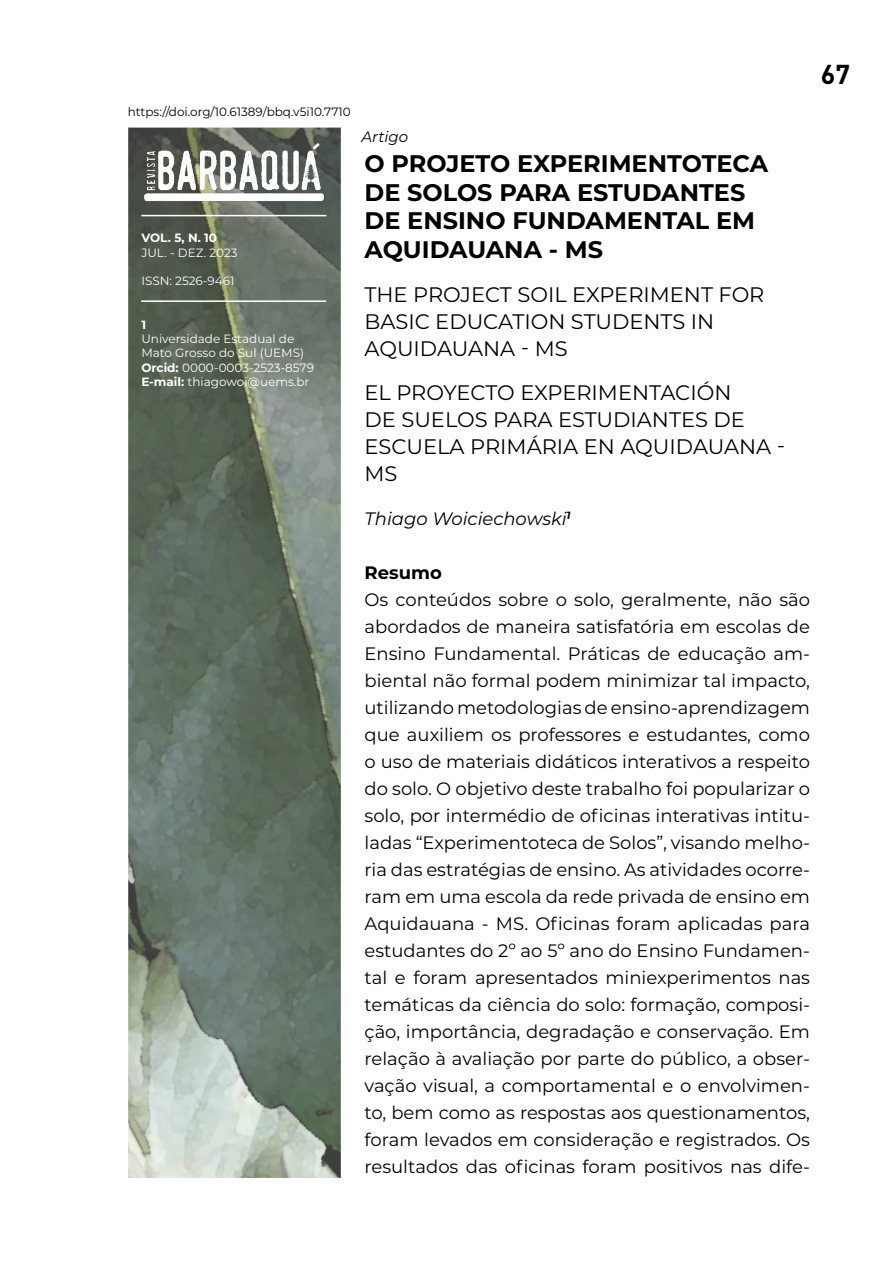
<style>
.page{position:relative;width:893px;height:1263px;background:#fff}
.page>*{position:absolute;margin:0;border:0;box-sizing:border-box;transform-origin:0 0}
.t1{font:700 27px "DIN";color:#000}
.t2{font:700 24px/28.8px "Montserrat";color:#000}
.t3{font:21px/27px "Montserrat";color:#000}
.t4{font:18px/27px "Montserrat";color:#000;text-align:justify}
.t5{font:italic 18px "Montserrat";color:#000}
.t6{font:700 18px "Montserrat";color:#000}
.t7{font:italic 15px "Montserrat";color:#000}
.t8{font:12px/14.4px "Montserrat";color:#fff}
.t9{font:12px "Montserrat";color:#000}
.t10{font:700 12px "Montserrat";color:#fff}
.s1{font-weight:700}
</style>
<div class="page">
<img style="left:128px;top:128px;width:213px;height:1050px">
<img style="left:141px;top:142px;width:185px;height:60px">
<hr style="left:141px;top:215px;width:185px;height:1px;background:#fff">
<hr style="left:141px;top:300px;width:185px;height:2px;background:#fff">
<p class="t9" style="left:128px;top:103px;width:225px">https://doi.org/10.61389/bbq.v5i10.7710</p>
<p class="t10" style="left:141px;top:229px;width:77px">VOL. 5, N. 10</p>
<p class="t8" style="left:141px;top:245px;width:98px">JUL. - DEZ. 2023</p>
<p class="t8" style="left:141px;top:273px;width:94px">ISSN: 2526-9461</p>
<p class="t10" style="left:141px;top:316px;width:6px">1</p>
<p class="t8" style="left:141px;top:331px;width:174px">Universidade Estadual de<br>Mato Grosso do Sul (UEMS)<br><span class="s1">Orcid:</span> 0000-0003-2523-8579<br><span class="s1">E-mail:</span> thiagowoi@uems.br</p>
<p class="t7" style="left:361px;top:127px;width:48px">Artigo</p>
<h2 class="t2" style="left:364px;top:148px;width:405px">O PROJETO EXPERIMENTOTECA<br>DE SOLOS PARA ESTUDANTES<br>DE ENSINO FUNDAMENTAL EM<br>AQUIDAUANA - MS</h2>
<p class="t3" style="left:364px;top:280px;width:401px">THE PROJECT SOIL EXPERIMENT FOR<br>BASIC EDUCATION STUDENTS IN<br>AQUIDAUANA - MS</p>
<p class="t3" style="left:364px;top:378px;width:422px">EL PROYECTO EXPERIMENTACIÓN<br>DE SUELOS PARA ESTUDIANTES DE<br>ESCUELA PRIMÁRIA EN AQUIDAUANA -<br>MS</p>
<p class="t5" style="left:364px;top:506px;width:208px">Thiago Woiciechowski<sup>1</sup></p>
<p class="t6" style="left:364px;top:560px;width:79px">Resumo</p>
<p class="t4" style="left:364px;top:586px;width:447px">Os conteúdos sobre o solo, geralmente, não são abordados de maneira satisfatória em escolas de Ensino Fundamental. Práticas de educação am&shy;biental não formal podem minimizar tal impacto, utilizando metodologias de ensino-aprendizagem que auxiliem os professores e estudantes, como o uso de materiais didáticos interativos a respeito do solo. O objetivo deste trabalho foi popularizar o solo, por intermédio de oficinas interativas intitu&shy;ladas “Experimentoteca de Solos”, visando melho&shy;ria das estratégias de ensino. As atividades ocorre&shy;ram em uma escola da rede privada de ensino em Aquidauana - MS. Oficinas foram aplicadas para estudantes do 2º ao 5º ano do Ensino Fundamen&shy;tal e foram apresentados miniexperimentos nas temáticas da ciência do solo: formação, composi&shy;ção, importância, degradação e conservação. Em relação à avaliação por parte do público, a obser&shy;vação visual, a comportamental e o envolvimen&shy;to, bem como as respostas aos questionamentos, foram levados em consideração e registrados. Os resultados das oficinas foram positivos nas dife-</p>
<h1 class="t1" style="left:821px;top:56px;width:31px">67</h1>
</div>
